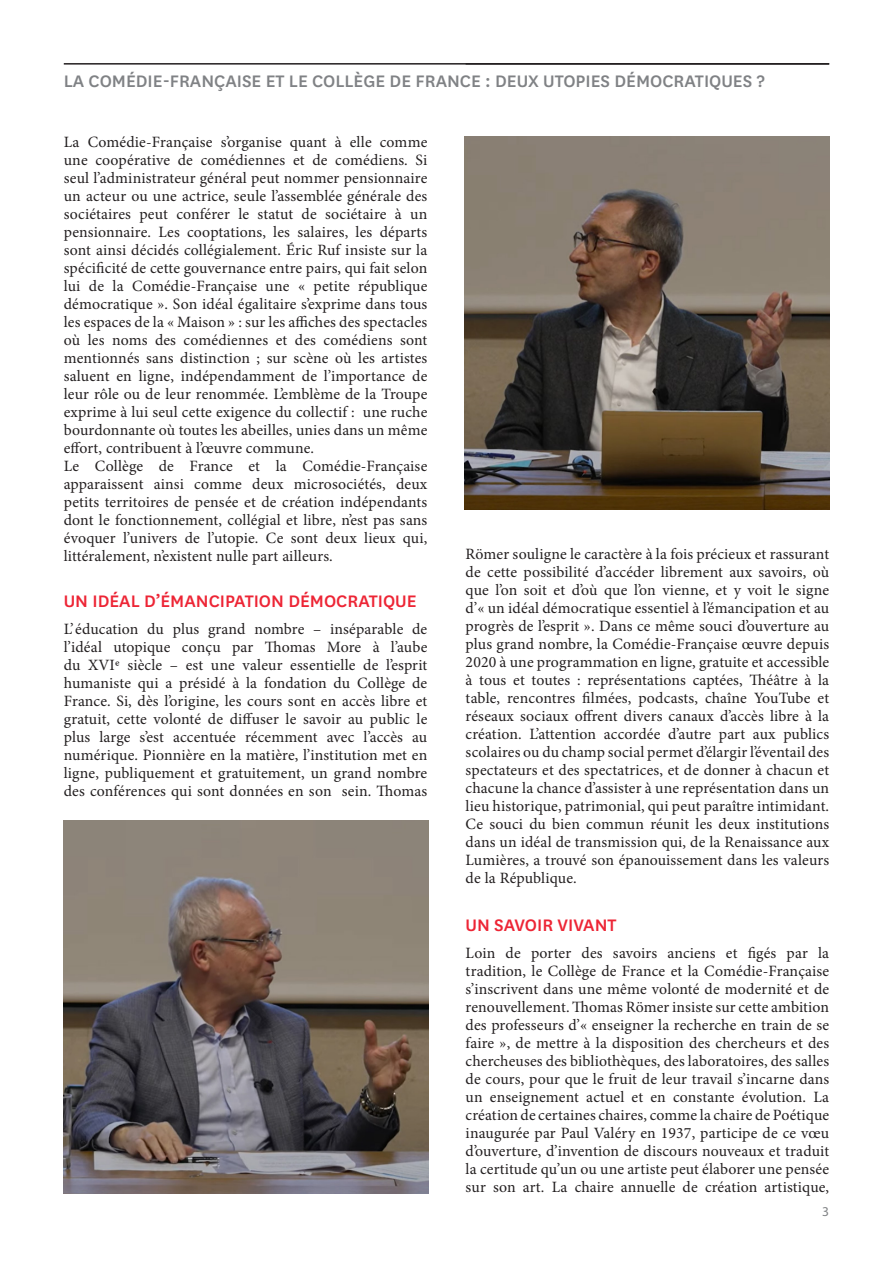
<style>
.page{position:relative;width:893px;height:1263px;background:#fff}
.page>*{position:absolute;margin:0;border:0;box-sizing:border-box;transform-origin:0 0}
.Inter{font:500 19.5px "National";color:#808285}
.Inter-2{font:500 19.5px "National";color:#ed2535}
.Texte_courant{font:15.75px/18px "Minion Pro";letter-spacing:.01em;color:#231f20;text-align:justify}
.t1{font:13.5px "Myriad Pro";color:#808285}
</style>
<div class="page">
<hr style="left:64px;top:63px;width:765px;height:2px;background:#231f20">
<img style="left:465px;top:137px;width:364px;height:373px">
<img style="left:64px;top:821px;width:364px;height:373px">
<p class="Inter" style="left:64px;top:68px;width:702px">LA COMÉDIE-FRANÇAISE ET LE COLLÈGE DE FRANCE : DEUX UTOPIES DÉMOCRATIQUES ?</p>
<p class="Texte_courant" style="left:64px;top:133px;width:365px">La Comédie-Française s’organise quant à elle comme une coopérative de comédiennes et de comédiens. Si seul l’administrateur général peut nommer pensionnaire un acteur ou une actrice, seule l’assemblée générale des sociétaires peut conférer le statut de sociétaire à un pensionnaire. Les cooptations, les salaires, les départs sont ainsi décidés collégialement. Éric Ruf insiste sur la spécificité de cette gouvernance entre pairs, qui fait selon lui de la Comédie-Française une « petite république démocratique ». Son idéal égalitaire s’exprime dans tous les espaces de la « Maison » : sur les affiches des spectacles où les noms des comédiennes et des comédiens sont mentionnés sans distinction ; sur scène où les artistes saluent en ligne, indépendamment de l’importance de leur rôle ou de leur renommée. L’emblème de la Troupe exprime à lui seul cette exigence du collectif : une ruche bourdonnante où toutes les abeilles, unies dans un même effort, contribuent à l’œuvre commune.</p>
<p class="Texte_courant" style="left:64px;top:457px;width:365px">Le Collège de France et la Comédie-Française apparaissent ainsi comme deux microsociétés, deux petits territoires de pensée et de création indépendants dont le fonctionnement, collégial et libre, n’est pas sans évoquer l’univers de l’utopie. Ce sont deux lieux qui, littéralement, n’existent nulle part ailleurs.</p>
<p class="Inter-2" style="left:64px;top:588px;width:354px">UN IDÉAL D’ÉMANCIPATION DÉMOCRATIQUE</p>
<p class="Texte_courant" style="left:64px;top:620px;width:365px">L’éducation du plus grand nombre – inséparable de l’idéal utopique conçu par Thomas More à l’aube du XVIe siècle – est une valeur essentielle de l’esprit humaniste qui a présidé à la fondation du Collège de France. Si, dès l’origine, les cours sont en accès libre et gratuit, cette volonté de diffuser le savoir au public le plus large s’est accentuée récemment avec l’accès au numérique. Pionnière en la matière, l’institution met en ligne, publiquement et gratuitement, un grand nombre des conférences qui sont données en son sein. Thomas</p>
<p class="Texte_courant" style="left:466px;top:545px;width:365px">Römer souligne le caractère à la fois précieux et rassurant de cette possibilité d’accéder librement aux savoirs, où que l’on soit et d’où que l’on vienne, et y voit le signe d’« un idéal démocratique essentiel à l’émancipation et au progrès de l’esprit ». Dans ce même souci d’ouverture au plus grand nombre, la Comédie-Française œuvre depuis 2020 à une programmation en ligne, gratuite et accessible à tous et toutes : représentations captées, Théâtre à la table, rencontres filmées, podcasts, chaîne YouTube et réseaux sociaux offrent divers canaux d’accès libre à la création. L’attention accordée d’autre part aux publics scolaires ou du champ social permet d’élargir l’éventail des spectateurs et des spectatrices, et de donner à chacun et chacune la chance d’assister à une représentation dans un lieu historique, patrimonial, qui peut paraître intimidant.<br>Ce souci du bien commun réunit les deux institutions dans un idéal de transmission qui, de la Renaissance aux Lumières, a trouvé son épanouissement dans les valeurs de la République.</p>
<p class="Inter-2" style="left:466px;top:912px;width:152px">UN SAVOIR VIVANT</p>
<p class="Texte_courant" style="left:466px;top:943px;width:365px">Loin de porter des savoirs anciens et figés par la tradition, le Collège de France et la Comédie-Française s’inscrivent dans une même volonté de modernité et de renouvellement. Thomas Römer insiste sur cette ambition des professeurs d’« enseigner la recherche en train de se faire », de mettre à la disposition des chercheurs et des chercheuses des bibliothèques, des laboratoires, des salles de cours, pour que le fruit de leur travail s’incarne dans un enseignement actuel et en constante évolution. La création de certaines chaires, comme la chaire de Poétique inaugurée par Paul Valéry en 1937, participe de ce vœu d’ouverture, d’invention de discours nouveaux et traduit la certitude qu’un ou une artiste peut élaborer une pensée sur son art. La chaire annuelle de création artistique,</p>
<p class="t1" style="left:822px;top:1203px;width:8px">3</p>
</div>
